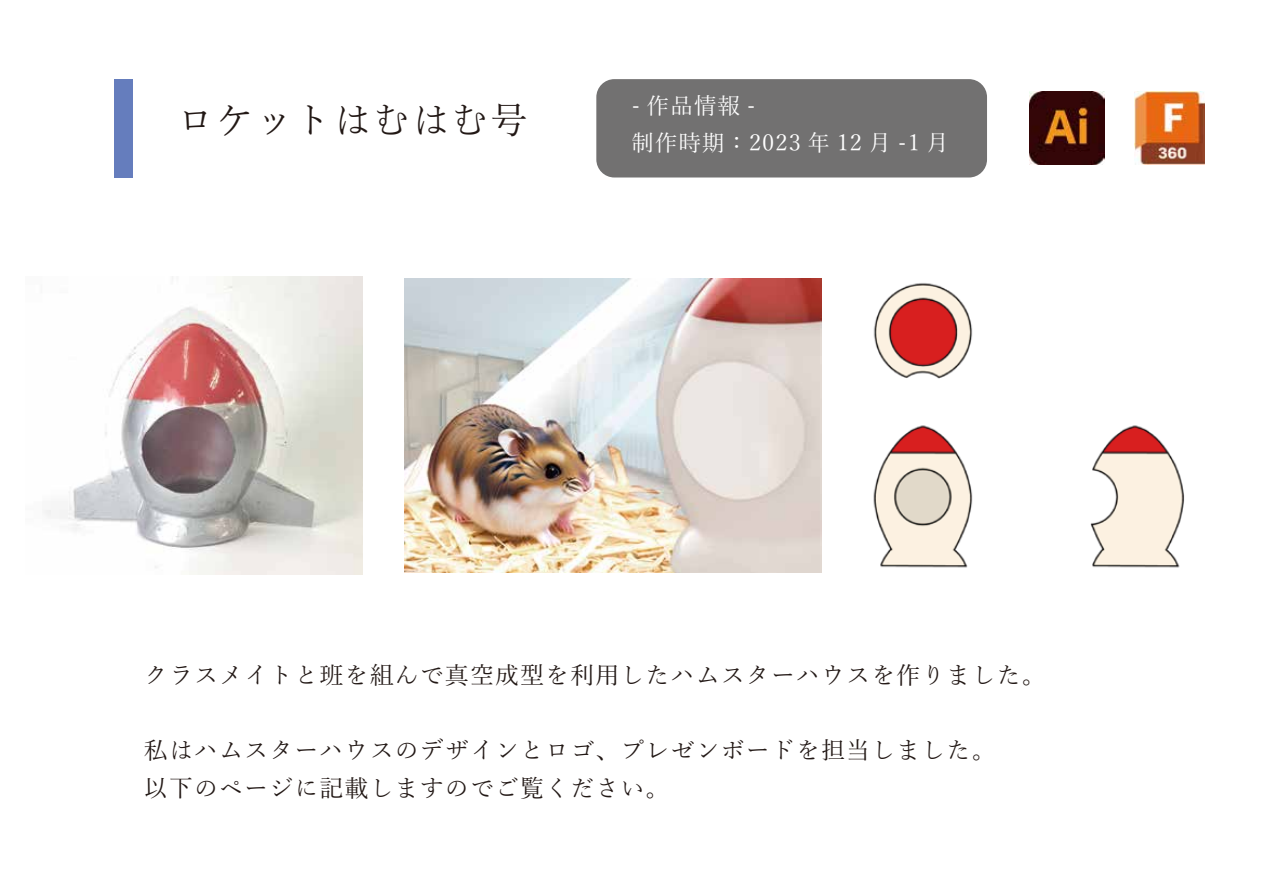
<style>
.page{position:relative;width:1263px;height:893px;background:#fff}
.page>*{position:absolute;margin:0;border:0;box-sizing:border-box;transform-origin:0 0}
.t1{font:37.5px "Yu Mincho";letter-spacing:.045em;color:#221815}
.t2{font:24px/37.5px "Yu Mincho";letter-spacing:.045em;color:#221815}
.t3{font:22.5px/37.5px "Yu Mincho";letter-spacing:.045em;color:#fff}
</style>
<div class="page">
<div style="left:114px;top:79px;width:18px;height:98px;background:#657dbd"></div>
<div style="left:596px;top:79px;width:391px;height:98px;background:#727171;border-radius:18px"></div>
<img style="left:1029px;top:92px;width:75px;height:73px">
<img style="left:1135px;top:92px;width:69px;height:73px">
<img style="left:44px;top:277px;width:319px;height:298px">
<img style="left:404px;top:278px;width:417px;height:295px">
<img style="left:873px;top:283px;width:311px;height:285px">
<h1 class="t1" style="left:177px;top:86px;width:353px">ロケットはむはむ号</h1>
<p class="t3" style="left:631px;top:85px;width:319px">- 作品情報 -<br>制作時期：2023 年 12 月 -1 月</p>
<p class="t2" style="left:144px;top:654px;width:903px">クラスメイトと班を組んで真空成型を利用したハムスターハウスを作りました。</p>
<p class="t2" style="left:144px;top:729px;width:853px">私はハムスターハウスのデザインとロゴ、プレゼンボードを担当しました。以下のページに記載しますのでご覧ください。</p>
</div>
